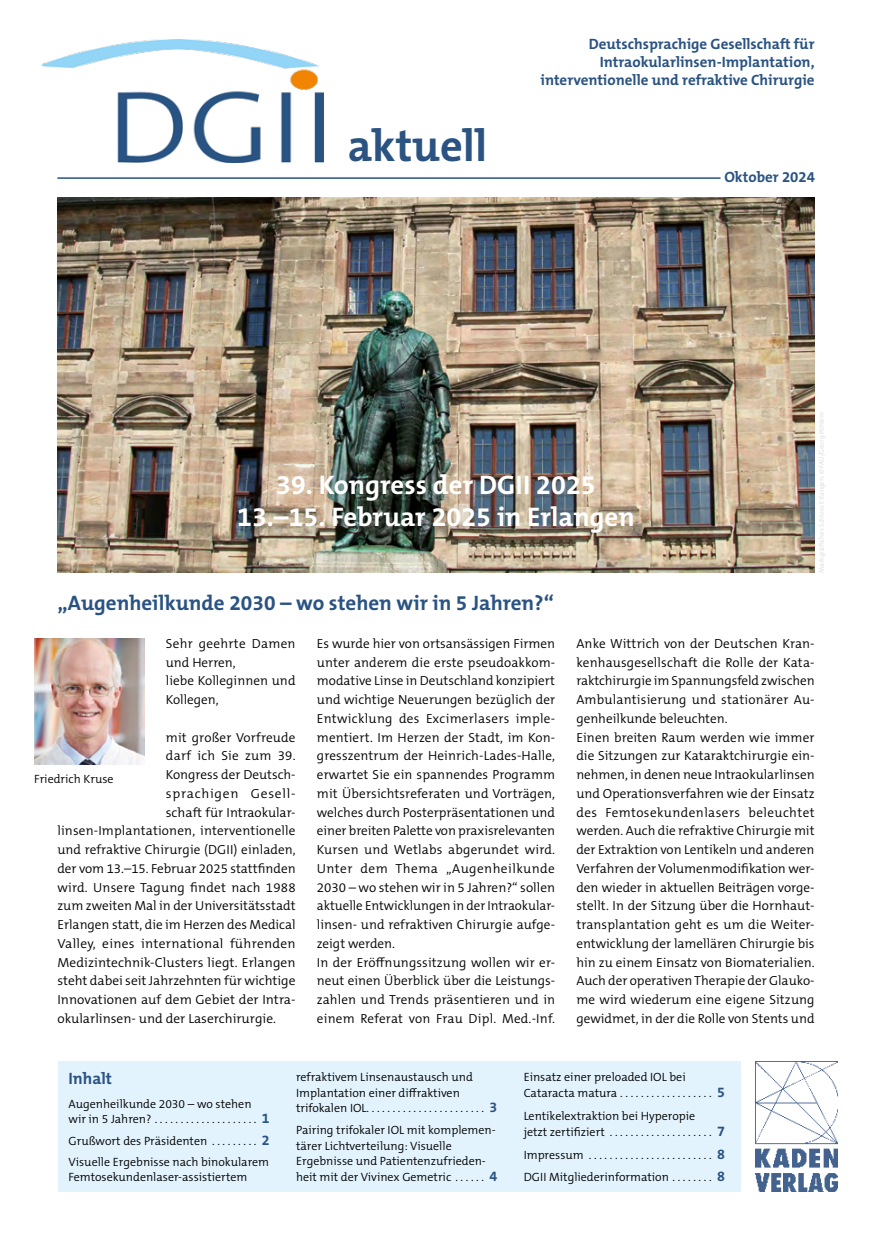
<style>
.page{position:relative;width:872px;height:1242px;background:#fff}
.page>*{position:absolute;margin:0;border:0;box-sizing:border-box;transform-origin:0 0}
.t1{font:700 45.15px "The Mix B W7";color:#2a5382}
.t2{font:700 27px/32.4px "The Mix B W7";color:#fff;text-align:center}
.t3{font:700 21px "The Mix B W7";color:#2a5382}
.t4{font:700 16.5px "The Mix B W7";color:#2a5382}
.t5{font:700 15px/18px "The Mix B W7";color:#2a5382;text-align:right}
.t6{font:300 13.2px/18.8px "The Mix B W4";color:#000}
.t7{font:300 13.2px "The Mix B W4";letter-spacing:.02em;color:#000}
.t8{font:300 13.2px "The Mix B W4";letter-spacing:.06em;color:#000}
.t9{font:300 12px/15.6px "The Mix B W4";color:#000}
.t10{font:300 6.75px "The Mix B W4";color:#dadada}
.s1{font-family:"The Mix B W7";font-weight:700;font-size:14.25px;color:#2a5382}
</style>
<div class="page">
<img style="left:42px;top:39px;width:281px;height:123px">
<img style="left:57px;top:197px;width:757px;height:376px">
<img style="left:755px;top:1061px;width:83px;height:130px">
<div style="left:58px;top:1061px;width:682px;height:130px;background:#e3f3fe"></div>
<hr style="left:57px;top:177px;width:663px;height:2px;background:#2a5382">
<img style="left:34px;top:638px;width:111px;height:126px">
<h1 class="t1" style="left:348px;top:117px;width:141px">aktuell</h1>
<p class="t5" style="left:540px;top:35px;width:275px">Deutschsprachige Gesellschaft für<br>Intraokularlinsen-Implantation, interventionelle und refraktive Chirurgie</p>
<p class="t5" style="left:724px;top:168px;width:92px">Oktober 2024</p>
<h2 class="t2" style="left:237px;top:469px;width:399px">39. Kongress der DGII 2025<br>13.–15. Februar 2025 in Erlangen</h2>
<h3 class="t3" style="left:57px;top:589px;width:498px">„Augenheilkunde 2030 – wo stehen wir in 5 Jahren?“</h3>
<p class="t10" style="left:817px;top:573px;width:162px;rotate:-90deg">Markgräfliches Schloss Erlangen, © FAU/Georg Pöhlein</p>
<p class="t6" style="left:166px;top:634px;width:131px">Sehr geehrte Damen und Herren,<br>liebe Kolleginnen und<br>Kollegen,</p>
<p class="t6" style="left:166px;top:728px;width:131px">mit großer Vorfreude</p>
<p class="t7" style="left:166px;top:747px;width:130px">darf ich Sie zum 39.</p>
<p class="t6" style="left:166px;top:765px;width:131px">Kongress der Deutsch-</p>
<p class="t8" style="left:166px;top:785px;width:131px">sprachigen Gesell-</p>
<p class="t6" style="left:166px;top:803px;width:131px">schaft für Intraokular-</p>
<p class="t6" style="left:57px;top:821px;width:240px">linsen-Implantationen, interventionelle</p>
<p class="t6" style="left:57px;top:840px;width:240px">und refraktive Chirurgie (DGII) einladen,</p>
<p class="t6" style="left:57px;top:859px;width:240px">der vom 13.–15. Februar 2025 stattfinden</p>
<p class="t6" style="left:57px;top:878px;width:240px">wird. Unsere Tagung findet nach 1988</p>
<p class="t6" style="left:57px;top:896px;width:240px">zum zweiten Mal in der Universitätsstadt</p>
<p class="t6" style="left:57px;top:915px;width:240px">Erlangen statt, die im Herzen des Medical</p>
<p class="t7" style="left:57px;top:935px;width:240px">Valley, eines international führenden</p>
<p class="t6" style="left:57px;top:953px;width:240px">Medizintechnik-Clusters liegt. Erlangen</p>
<p class="t6" style="left:57px;top:971px;width:240px">steht dabei seit Jahrzehnten für wichtige</p>
<p class="t6" style="left:57px;top:990px;width:240px">Innovationen auf dem Gebiet der Intra-</p>
<p class="t6" style="left:57px;top:1009px;width:219px">okularlinsen- und der Laserchirurgie.</p>
<p class="t9" style="left:34px;top:771px;width:81px">Friedrich Kruse</p>
<p class="t6" style="left:317px;top:634px;width:240px">Es wurde hier von ortsansässigen Firmen unter anderem die erste pseudoakkom&shy;modative Linse in Deutschland konzipiert und wichtige Neuerungen bezüglich der Entwicklung des Excimerlasers imple&shy;mentiert. Im Herzen der Stadt, im Kon&shy;gresszentrum der Heinrich-Lades-Halle, erwartet Sie ein spannendes Programm mit Übersichtsreferaten und Vorträgen, welches durch Posterpräsentationen und einer breiten Palette von praxisrelevanten Kursen und Wetlabs abgerundet wird.<br>Unter dem Thema „Augenheilkunde 2030 – wo stehen wir in 5 Jahren?“ sollen aktuelle Entwicklungen in der Intraokular&shy;linsen- und refraktiven Chirurgie aufge&shy;zeigt werden.<br>In der Eröffnungssitzung wollen wir er&shy;neut einen Überblick über die Leistungs&shy;zahlen und Trends präsentieren und in einem Referat von Frau Dipl. Med.-Inf.</p>
<p class="t6" style="left:576px;top:634px;width:240px">Anke Wittrich von der Deutschen Kran&shy;kenhausgesellschaft die Rolle der Kata&shy;raktchirurgie im Spannungsfeld zwischen Ambulantisierung und stationärer Au&shy;genheilkunde beleuchten.<br>Einen breiten Raum werden wie immer die Sitzungen zur Kataraktchirurgie ein&shy;nehmen, in denen neue Intraokularlinsen und Operationsverfahren wie der Einsatz des Femtosekundenlasers beleuchtet werden. Auch die refraktive Chirurgie mit der Extraktion von Lentikeln und anderen Verfahren der Volumenmodifikation wer&shy;den wieder in aktuellen Beiträgen vorge&shy;stellt. In der Sitzung über die Hornhaut&shy;transplantation geht es um die Weiter&shy;entwicklung der lamellären Chirurgie bis hin zu einem Einsatz von Biomaterialien.<br>Auch der operativen Therapie der Glauko&shy;me wird wiederum eine eigene Sitzung gewidmet, in der die Rolle von Stents und</p>
<p class="t4" style="left:69px;top:1068px;width:45px">Inhalt</p>
<p class="t9" style="left:69px;top:1096px;width:203px;line-height:15.1px">Augenheilkunde 2030 – wo stehen wir in 5 Jahren? . . . . . . . . . . . . . . . . . . . . <span class="s1">1</span></p>
<p class="t9" style="left:69px;top:1129px;width:203px;line-height:21.5px">Grußwort des Präsidenten . . . . . . . . . <span class="s1">2<br></span>Visuelle Ergebnisse nach binokularem</p>
<p class="t9" style="left:69px;top:1169px;width:180px">Femtosekundenlaser-assistiertem</p>
<p class="t9" style="left:296px;top:1069px;width:203px">refraktivem Linsenaustausch und<br>Implantation einer diffraktiven trifokalen IOL . . . . . . . . . . . . . . . . . . . . . . . <span class="s1">3</span></p>
<p class="t9" style="left:296px;top:1122px;width:203px">Pairing trifokaler IOL mit komplemen&shy;tärer Lichtverteilung: Visuelle Ergebnisse und Patientenzufrieden&shy;heit mit der Vivinex Gemetric . . . . . . <span class="s1">4</span></p>
<p class="t9" style="left:523px;top:1069px;width:203px;line-height:16.2px">Einsatz einer preloaded IOL bei<br>Cataracta matura . . . . . . . . . . . . . . . . . . <span class="s1">5</span></p>
<p class="t9" style="left:523px;top:1107px;width:203px;line-height:16.2px">Lentikelextraktion bei Hyperopie<br>jetzt zertifiziert . . . . . . . . . . . . . . . . . . . . <span class="s1">7</span></p>
<p class="t9" style="left:523px;top:1143px;width:203px;line-height:22.5px">Impressum ........................ <span class="s1">8<br></span>DGII Mitgliederinformation . . . . . . . . <span class="s1">8</span></p>
</div>
